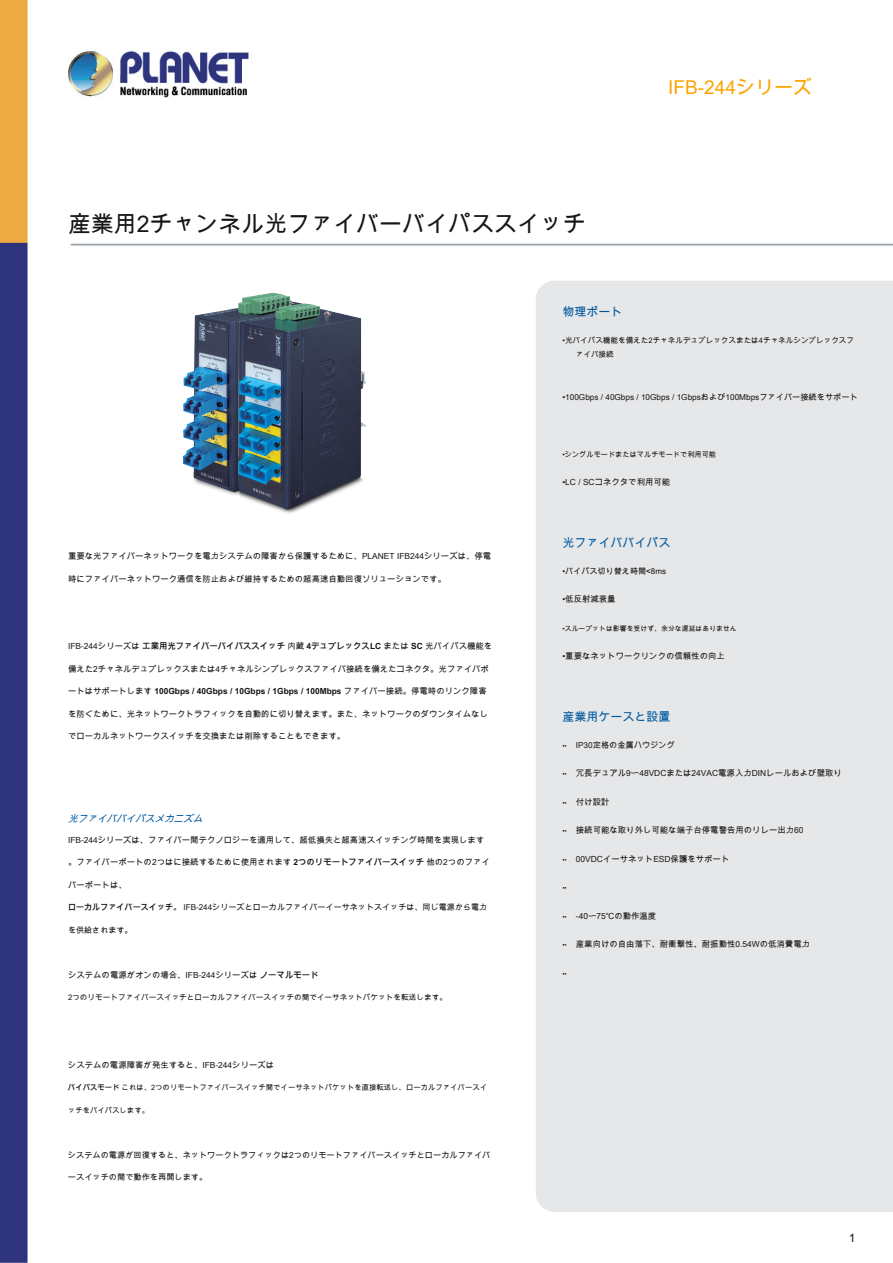
<style>
.page{position:relative;width:893px;height:1263px;background:#fff}
.page>*{position:absolute;margin:0;border:0;box-sizing:border-box;transform-origin:0 0}
.t1{font:22.95px "Arial Unicode MS";color:#171615}
.t2{font:19.05px "Arial Unicode MS";color:#fca400}
.t3{font:12px "Arial Unicode MS";color:#005aa0}
.t4{font:12px "Arial Unicode MS";color:#171615}
.t5{font:italic 9.6px "Arial Unicode MS";color:#005aa0}
.t6{font:8.4px "Arial Unicode MS";color:#171615}
.t7{font:700 8.4px "Arial Unicode MS";color:#171615}
.t8{font:8.25px "Arial Unicode MS";color:#171615}
.t9{font:8.1px "Arial Unicode MS";color:#171615}
.t10{font:7.65px/14.2px "Arial Unicode MS";color:#171615}
.t11{font:7.35px "Arial Unicode MS";color:#171615}
.t12{font:7.2px "Arial Unicode MS";color:#171615}
.t13{font:6.9px "Arial Unicode MS";color:#171615}
.t14{font:6.3px "Arial Unicode MS";color:#171615}
.s1{font-weight:400}
.s2{font-weight:700}
</style>
<div class="page">
<img style="left:0;top:0;width:893px;height:1263px">
<div style="left:536px;top:281px;width:357px;height:931px;background:#e6e7e9"></div>
<img style="left:174px;top:279px;width:169px;height:226px">
<img style="left:217px;top:289px;width:169px;height:233px">
<h1 class="t1" style="left:68px;top:207px;width:519px">産業用2チャンネル光ファイバーバイパススイッチ</h1>
<h2 class="t2" style="left:668px;top:74px;width:146px">IFB-244シリーズ</h2>
<h3 class="t3" style="left:562px;top:303px;width:61px">物理ポート</h3>
<p class="t10" style="left:576px;top:333px;width:280px;text-indent:-14px">•光バイパス機能を備えた2チャネルデュプレックスまたは4チャネルシンプレックスファイバ接続</p>
<p class="t8" style="left:562px;top:391px;width:297px">•100Gbps / 40Gbps / 10Gbps / 1Gbpsおよび100Mbpsファイバー接続をサポート</p>
<p class="t12" style="left:562px;top:449px;width:155px">•シングルモードまたはマルチモードで利用可能</p>
<p class="t6" style="left:562px;top:476px;width:109px">•LC / SCコネクタで利用可能</p>
<p class="t6" style="left:68px;top:550px;width:425px">重要な光ファイバーネットワークを電力システムの障害から保護するために、PLANET IFB244シリーズは、停電</p>
<p class="t6" style="left:68px;top:573px;width:380px">時にファイバーネットワーク通信を防止および維持するための超高速自動回復ソリューションです。</p>
<p class="t7" style="left:68px;top:640px;width:426px"><span class="s1">IFB-244シリーズは</span> 工業用光ファイバーバイパススイッチ <span class="s1">内蔵</span> 4デュプレックスLC <span class="s1">または</span> SC <span class="s1">光バイパス機能を</span></p>
<p class="t6" style="left:68px;top:663px;width:422px">備えた2チャネルデュプレックスまたは4チャネルシンプレックスファイバ接続を備えたコネクタ。光ファイバポ</p>
<p class="t7" style="left:68px;top:685px;width:420px"><span class="s1">ートはサポートします</span> 100Gbps / 40Gbps / 10Gbps / 1Gbps / 100Mbps <span class="s1">ファイバー接続。停電時のリンク障害</span></p>
<p class="t6" style="left:68px;top:708px;width:422px">を防ぐために、光ネットワークトラフィックを自動的に切り替えます。また、ネットワークのダウンタイムなし</p>
<p class="t6" style="left:68px;top:730px;width:279px">でローカルネットワークスイッチを交換または削除することもできます。</p>
<p class="t5" style="left:68px;top:812px;width:140px">光ファイババイパスメカニズム</p>
<p class="t6" style="left:68px;top:834px;width:418px">IFB-244シリーズは、ファイバー間テクノロジーを適用して、超低損失と超高速スイッチング時間を実現します</p>
<p class="t6" style="left:68px;top:856px;width:423px">。ファイバーポートの2つはに接続するために使用されます <span class="s2">2つのリモートファイバースイッチ</span> 他の2つのファイ</p>
<p class="t6" style="left:68px;top:879px;width:60px">バーポートは、</p>
<p class="t9" style="left:68px;top:901px;width:421px"><span class="s2">ローカルファイバースイッチ。</span> IFB-244シリーズとローカルファイバーイーサネットスイッチは、同じ電源から電力</p>
<p class="t9" style="left:68px;top:924px;width:66px">を供給されます。</p>
<p class="t6" style="left:68px;top:969px;width:252px">システムの電源がオンの場合、IFB-244シリーズは <span class="s2">ノーマルモード</span></p>
<p class="t10" style="left:68px;top:990px;width:380px">2つのリモートファイバースイッチとローカルファイバースイッチの間でイーサネットパケットを転送します。</p>
<p class="t6" style="left:68px;top:1059px;width:208px">システムの電源障害が発生すると、IFB-244シリーズは</p>
<p class="t11" style="left:68px;top:1082px;width:421px"><span class="s2">バイパスモード</span> これは、2つのリモートファイバースイッチ間でイーサネットパケットを直接転送し、ローカルファイバースイ</p>
<p class="t11" style="left:68px;top:1105px;width:83px">ッチをバイパスします。</p>
<p class="t8" style="left:68px;top:1149px;width:424px">システムの電源が回復すると、ネットワークトラフィックは2つのリモートファイバースイッチとローカルファイバ</p>
<p class="t8" style="left:68px;top:1171px;width:141px">ースイッチの間で動作を再開します。</p>
<h3 class="t3" style="left:562px;top:534px;width:109px">光ファイババイパス</h3>
<p class="t9" style="left:562px;top:565px;width:105px">•バイパス切り替え時間&lt;8ms</p>
<p class="t6" style="left:562px;top:593px;width:55px">•低反射減衰量</p>
<p class="t13" style="left:562px;top:623px;width:176px">•スループットは影響を受けず、余分な遅延はありません</p>
<p class="t6" style="left:562px;top:650px;width:164px">•重要なネットワークリンクの信頼性の向上</p>
<h3 class="t3" style="left:562px;top:708px;width:109px">産業用ケースと設置</h3>
<p class="t14" style="left:562px;top:741px;width:6px">••</p>
<p class="t14" style="left:562px;top:769px;width:6px">••</p>
<p class="t14" style="left:562px;top:798px;width:6px">••</p>
<p class="t14" style="left:562px;top:826px;width:6px">••</p>
<p class="t14" style="left:562px;top:855px;width:6px">••</p>
<p class="t14" style="left:562px;top:883px;width:6px">••</p>
<p class="t14" style="left:562px;top:912px;width:6px">••</p>
<p class="t14" style="left:562px;top:940px;width:6px">••</p>
<p class="t14" style="left:562px;top:969px;width:6px">••</p>
<p class="t8" style="left:576px;top:739px;width:101px">IP30定格の金属ハウジング</p>
<p class="t6" style="left:576px;top:767px;width:268px">冗長デュアル9〜48VDCまたは24VAC電源入力DINレールおよび壁取り</p>
<p class="t6" style="left:576px;top:795px;width:35px">付け設計</p>
<p class="t6" style="left:576px;top:824px;width:229px">接続可能な取り外し可能な端子台停電警告用のリレー出力60</p>
<p class="t6" style="left:576px;top:852px;width:155px">00VDCイーサネットESD保護をサポート</p>
<p class="t6" style="left:576px;top:909px;width:82px">-40〜75℃の動作温度</p>
<p class="t6" style="left:576px;top:938px;width:236px">産業向けの自由落下、耐衝撃性、耐振動性0.54Wの低消費電力</p>
<h3 class="t4" style="left:849px;top:1229px;width:8px">1</h3>
</div>
